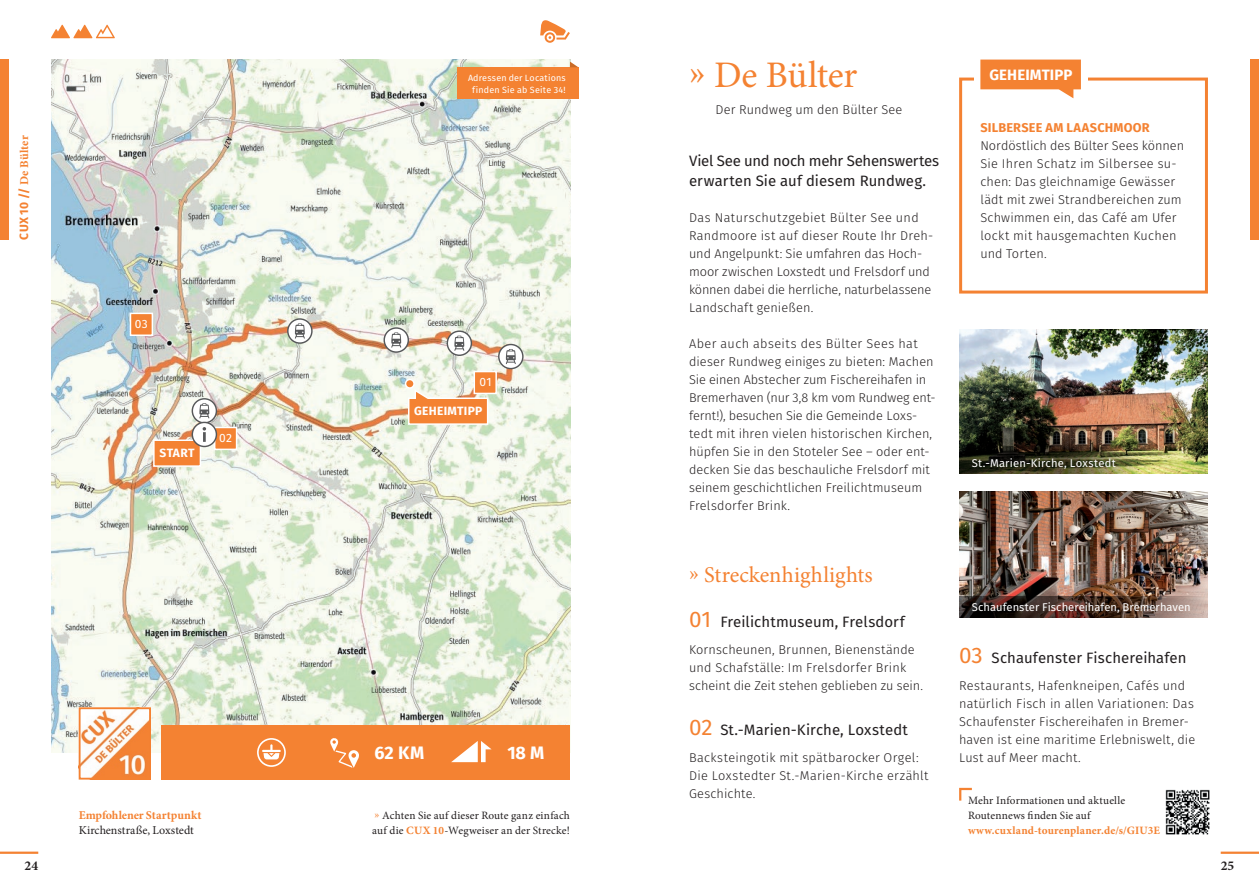
<style>
.page{position:relative;width:1259px;height:893px;background:#fff}
.page>*{position:absolute;margin:0;border:0;box-sizing:border-box;transform-origin:0 0}
.t1{font:37.5px "Minion Pro";letter-spacing:-.01em;color:#f48232}
.t2{font:22.5px "Minion Pro";color:#f48232}
.t3{font:22.5px "Fira Sans";color:#f48232}
.t4{font:700 18px "Fira Sans";color:#fff}
.t5{font:15px/19.8px "Fira Sans";letter-spacing:.005em;color:#231f20}
.t6{font:700 15px "Fira Sans";letter-spacing:.005em;color:#fff}
.t7{font:700 13.5px "Minion Pro";color:#231f20}
.t8{font:300 12.75px/18px "Fira Sans";letter-spacing:.01em;color:#231f20}
.t9{font:700 12.75px "Fira Sans";letter-spacing:.015em;color:#f48232}
.t10{font:700 12px "Minion Pro";color:#f48232}
.t11{font:12px "Minion Pro";color:#231f20}
.t12{font:700 12px "Fira Sans";letter-spacing:.025em;color:#fff}
.t13{font:12px "Fira Sans";color:#fff}
.t14{font:11.25px/15px "Minion Pro";letter-spacing:.01em;color:#231f20}
.t15{font:11.25px "Fira Sans";letter-spacing:.005em;color:#fff}
.t16{font:700 11.25px "Minion Pro";letter-spacing:.01em;color:#f48232}
.t17{font:9px/12px "Fira Sans";letter-spacing:.02em;color:#fff;text-align:center}
.s1{font-family:"Fira Sans"}
.s2{color:#f48232}
.s3{font-weight:700;color:#f48232}
</style>
<div class="page">
<img style="left:52px;top:60px;width:519px;height:693px">
<div style="left:162px;top:726px;width:408px;height:54px;background:#f48232"></div>
<div style="left:0;top:60px;width:9px;height:180px;background:#f48232"></div>
<div style="left:1250px;top:60px;width:9px;height:180px;background:#f48232"></div>
<img style="left:82px;top:710px;width:66px;height:67px">
<div style="left:79px;top:707px;width:72px;height:73px;border:2px solid #f48232"></div>
<img style="left:959px;top:492px;width:249px;height:104px">
<img style="left:959px;top:330px;width:249px;height:144px">
<svg style="left:959px;top:452px;width:180px;height:22px;background:#3d3e22"></svg>
<svg style="left:959px;top:596px;width:249px;height:22px;background:#553f37"></svg>
<svg style="left:51px;top:25px;width:64px;height:13px"></svg>
<div style="left:457px;top:67px;width:121px;height:32px;background:#f48232"></div>
<svg style="left:570px;top:62px;width:8px;height:5px"></svg>
<div style="left:959px;top:78px;width:249px;height:216px;border:3px solid #f48232"></div>
<div style="left:974px;top:60px;width:113px;height:29px;background:#fff"></div>
<svg style="left:980px;top:60px;width:101px;height:38px"></svg>
<svg style="left:540px;top:20px;width:30px;height:23px"></svg>
<svg style="left:498px;top:344px;width:25px;height:25px"></svg>
<div style="left:214px;top:427px;width:23px;height:23px;background:#f48232;border:2px solid #fff"></div>
<svg style="left:287px;top:318px;width:26px;height:26px"></svg>
<svg style="left:383px;top:327px;width:26px;height:26px"></svg>
<svg style="left:446px;top:330px;width:26px;height:26px"></svg>
<div style="left:473px;top:371px;width:24px;height:23px;background:#f48232;border:2px solid #fff"></div>
<div style="left:130px;top:313px;width:23px;height:23px;background:#f48232;border:2px solid #fff"></div>
<div style="left:405px;top:379px;width:9px;height:9px;background:#f48232;border-radius:50%"></div>
<div style="left:405px;top:379px;width:10px;height:10px;border:2px solid #fff;border-radius:50%"></div>
<svg style="left:407px;top:388px;width:82px;height:38px"></svg>
<hr style="left:0;top:852px;width:38px;height:2px;background:#f48232">
<hr style="left:1220px;top:852px;width:39px;height:2px;background:#f48232">
<svg style="left:959px;top:787px;width:13px;height:14px"></svg>
<img style="left:1165px;top:789px;width:45px;height:46px">
<svg style="left:152px;top:398px;width:65px;height:70px"></svg>
<svg style="left:330px;top:738px;width:29px;height:30px"></svg>
<svg style="left:257px;top:738px;width:29px;height:29px"></svg>
<svg style="left:451px;top:741px;width:40px;height:21px"></svg>
<p class="t10" style="left:16px;top:240px;width:105px;rotate:-90deg"><span class="s1">CUX 10 //</span> De Bülter</p>
<p class="t13" style="left:135px;top:315px;width:14px">03</p>
<p class="t12" style="left:159px;top:443px;width:37px">START</p>
<p class="t13" style="left:219px;top:429px;width:14px">02</p>
<p class="t10" style="left:79px;top:806px;width:124px">Empfohlener Startpunkt</p>
<p class="t11" style="left:79px;top:822px;width:117px">Kirchenstraße, Loxstedt</p>
<p class="t17" style="left:468px;top:71px;width:99px">Adressen der Locations finden Sie ab Seite 34!</p>
<p class="t13" style="left:479px;top:373px;width:14px">01</p>
<p class="t12" style="left:414px;top:401px;width:70px">GEHEIMTIPP</p>
<h3 class="t4" style="left:374px;top:737px;width:51px">62 KM</h3>
<h3 class="t4" style="left:507px;top:737px;width:39px">18 M</h3>
<p class="t14" style="left:372px;top:807px;width:199px"><span class="s2">»</span> Achten Sie auf dieser Route ganz einfach auf die <span class="s3">CUX 10</span>-Wegweiser an der Strecke!</p>
<h1 class="t1" style="left:689px;top:50px;width:170px">» De Bülter</h1>
<p class="t8" style="left:715px;top:100px;width:188px">Der Rundweg um den Bülter See</p>
<p class="t5" style="left:689px;top:150px;width:252px">Viel See und noch mehr Sehenswertes erwarten Sie auf diesem Rundweg.</p>
<p class="t8" style="left:689px;top:208px;width:246px">Das Naturschutzgebiet Bülter See und Randmoore ist auf dieser Route Ihr Dreh&shy;und Angelpunkt: Sie umfahren das Hoch&shy;moor zwischen Loxstedt und Frelsdorf und können dabei die herrliche, naturbelassene Landschaft genießen.</p>
<p class="t8" style="left:689px;top:334px;width:248px">Aber auch abseits des Bülter Sees hat dieser Rundweg einiges zu bieten: Machen Sie einen Abstecher zum Fischereihafen in Bremerhaven (nur 3,8 km vom Rundweg ent&shy;fernt!), besuchen Sie die Gemeinde Loxs&shy;tedt mit ihren vielen historischen Kirchen, hüpfen Sie in den Stoteler See – oder ent&shy;decken Sie das beschauliche Frelsdorf mit seinem geschichtlichen Freilichtmuseum Frelsdorfer Brink.</p>
<p class="t6" style="left:989px;top:62px;width:84px">GEHEIMTIPP</p>
<p class="t9" style="left:980px;top:116px;width:171px">SILBERSEE AM LAASCHMOOR</p>
<p class="t8" style="left:980px;top:136px;width:205px">Nordöstlich des Bülter Sees können<br>Sie Ihren Schatz im Silbersee su&shy;chen: Das gleichnamige Gewässer lädt mit zwei Strandbereichen zum<br>Schwimmen ein, das Café am Ufer lockt mit hausgemachten Kuchen und Torten.</p>
<p class="t15" style="left:972px;top:455px;width:145px">St.-Marien-Kirche, Loxstedt</p>
<h2 class="t2" style="left:689px;top:559px;width:185px">» Streckenhighlights</h2>
<h2 class="t3" style="left:689px;top:602px;width:24px">01</h2>
<p class="t5" style="left:720px;top:611px;width:186px">Freilichtmuseum, Frelsdorf</p>
<p class="t8" style="left:689px;top:640px;width:235px">Kornscheunen, Brunnen, Bienenstände und Schafställe: Im Frelsdorfer Brink scheint die Zeit stehen geblieben zu sein.</p>
<h2 class="t3" style="left:689px;top:710px;width:25px">02</h2>
<p class="t5" style="left:720px;top:719px;width:189px">St.-Marien-Kirche, Loxstedt</p>
<p class="t8" style="left:689px;top:748px;width:241px">Backsteingotik mit spätbarocker Orgel:<br>Die Loxstedter St.-Marien-Kirche erzählt<br>Geschichte.</p>
<p class="t15" style="left:972px;top:599px;width:220px">Schaufenster Fischereihafen, Bremerhaven</p>
<h2 class="t3" style="left:959px;top:638px;width:25px">03</h2>
<p class="t5" style="left:991px;top:647px;width:196px">Schaufenster Fischereihafen</p>
<p class="t8" style="left:959px;top:676px;width:238px">Restaurants, Hafenkneipen, Cafés und natürlich Fisch in allen Variationen: Das Schaufenster Fischereihafen in Bremer&shy;haven ist eine maritime Erlebniswelt, die Lust auf Meer macht.</p>
<p class="t14" style="left:968px;top:792px;width:159px">Mehr Informationen und aktuelle<br>Routennews finden Sie auf</p>
<p class="t16" style="left:968px;top:822px;width:193px">www.cuxland-tourenplaner.de/s/GIU3E</p>
<p class="t7" style="left:24px;top:856px;width:15px">24</p>
<p class="t7" style="left:1220px;top:856px;width:15px">25</p>
</div>
